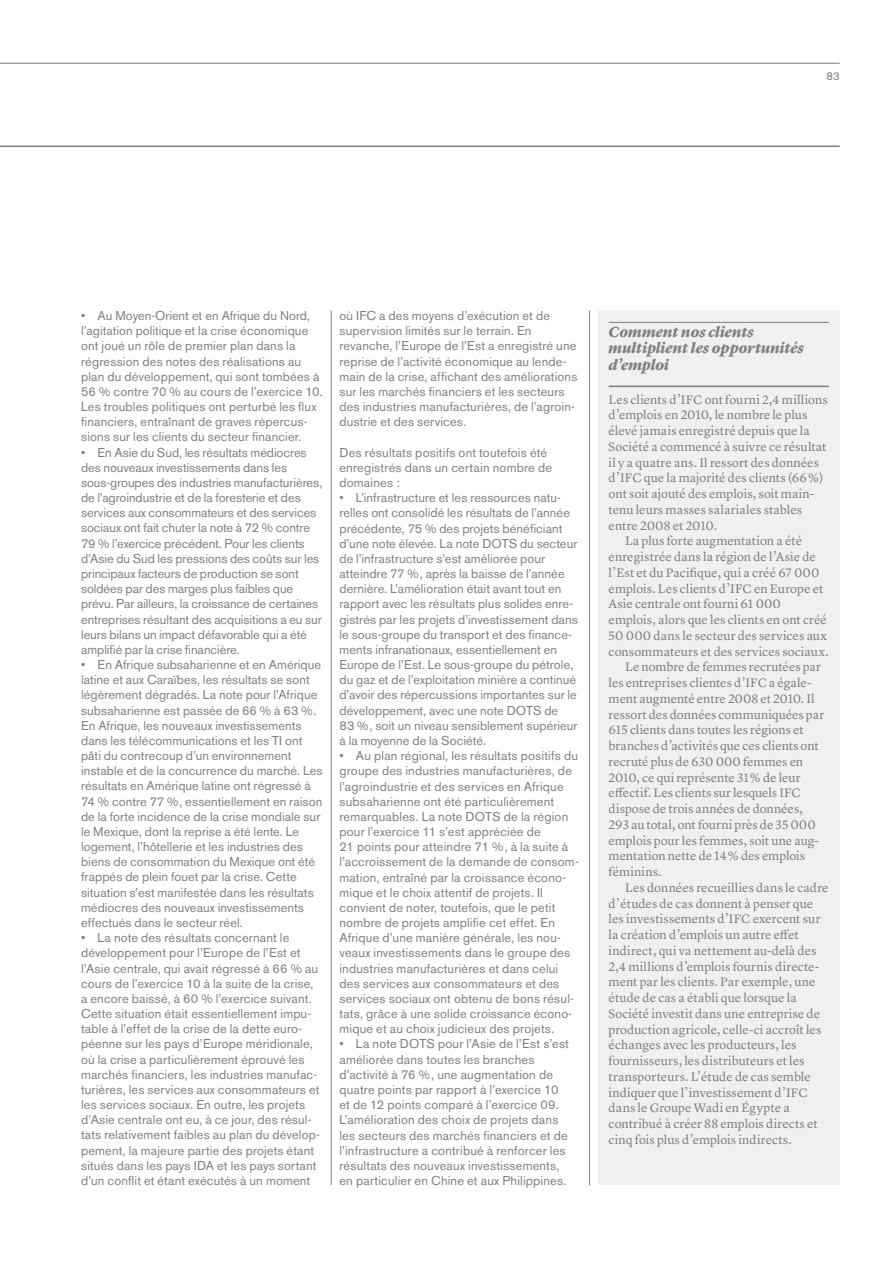
<style>
.page{position:relative;width:894px;height:1263px;background:#fff}
.page>*{position:absolute;margin:0;border:0;box-sizing:border-box;transform-origin:0 0}
.t1{font:italic 900 15px/16.5px "Lyon Text";color:#807f83}
.t2{font:12.75px/15.1px "Akzidenz Grotesk BE";letter-spacing:.01em;color:#807f83}
.t3{font:12.75px "Lyon Text";color:#807f83}
.t4{font:11.25px "Akzidenz Grotesk BE";color:#807f83}
</style>
<div class="page">
<hr style="left:589px;top:311px;width:1px;height:874px;background:#807f83">
<hr style="left:331px;top:311px;width:1px;height:874px;background:#807f83">
<div style="left:597px;top:310px;width:242px;height:875px;background:#eff0f0"></div>
<hr style="left:608px;top:322px;width:220px;height:1px;background:#807f83">
<hr style="left:608px;top:386px;width:220px;height:1px;background:#807f83">
<hr style="left:0;top:63px;width:839px;height:1px;background:#807f83">
<hr style="left:0;top:145px;width:839px;height:2px;background:#807f83">
<p class="t4" style="left:826px;top:69px;width:15px">83</p>
<p class="t2" style="left:81px;top:308px;width:243px">• Au Moyen-Orient et en Afrique du Nord, l’agitation politique et la crise économique ont joué un rôle de premier plan dans la régression des notes des réalisations au plan du développement, qui sont tombées à 56 % contre 70 % au cours de l’exercice 10.<br>Les troubles politiques ont perturbé les flux financiers, entraînant de graves répercus&shy;sions sur les clients du secteur financier.</p>
<p class="t2" style="left:81px;top:445px;width:243px">• En Asie du Sud, les résultats médiocres des nouveaux investissements dans les sous-groupes des industries manufacturières, de l’agroindustrie et de la foresterie et des services aux consommateurs et des services sociaux ont fait chuter la note à 72 % contre 79 % l’exercice précédent. Pour les clients d’Asie du Sud les pressions des coûts sur les principaux facteurs de production se sont soldées par des marges plus faibles que prévu. Par ailleurs, la croissance de certaines entreprises résultant des acquisitions a eu sur leurs bilans un impact défavorable qui a été amplifié par la crise financière.</p>
<p class="t2" style="left:81px;top:657px;width:243px">• En Afrique subsaharienne et en Amérique latine et aux Caraïbes, les résultats se sont légèrement dégradés. La note pour l’Afrique subsaharienne est passée de 66 % à 63 %.<br>En Afrique, les nouveaux investissements dans les télécommunications et les TI ont pâti du contrecoup d’un environnement instable et de la concurrence du marché. Les résultats en Amérique latine ont régressé à 74 % contre 77 %, essentiellement en raison de la forte incidence de la crise mondiale sur le Mexique, dont la reprise a été lente. Le logement, l’hôtellerie et les industries des biens de consommation du Mexique ont été frappés de plein fouet par la crise. Cette situation s’est manifestée dans les résultats médiocres des nouveaux investissements effectués dans le secteur réel.</p>
<p class="t2" style="left:81px;top:930px;width:240px">• La note des résultats concernant le développement pour l’Europe de l’Est et l’Asie centrale, qui avait régressé à 66 % au cours de l’exercice 10 à la suite de la crise, a encore baissé, à 60 % l’exercice suivant.<br>Cette situation était essentiellement impu&shy;table à l’effet de la crise de la dette euro&shy;péenne sur les pays d’Europe méridionale, où la crise a particulièrement éprouvé les marchés financiers, les industries manufac&shy;turières, les services aux consommateurs et les services sociaux. En outre, les projets d’Asie centrale ont eu, à ce jour, des résul&shy;tats relativement faibles au plan du dévelop&shy;pement, la majeure partie des projets étant situés dans les pays IDA et les pays sortant d’un conflit et étant exécutés à un moment</p>
<p class="t2" style="left:339px;top:308px;width:239px">où IFC a des moyens d’exécution et de supervision limités sur le terrain. En revanche, l’Europe de l’Est a enregistré une reprise de l’activité économique au lende&shy;main de la crise, affichant des améliorations sur les marchés financiers et les secteurs des industries manufacturières, de l’agroin&shy;dustrie et des services.</p>
<p class="t2" style="left:339px;top:445px;width:214px">Des résultats positifs ont toutefois été enregistrés dans un certain nombre de domaines :</p>
<p class="t2" style="left:339px;top:490px;width:240px">• L’infrastructure et les ressources natu&shy;relles ont consolidé les résultats de l’année précédente, 75 % des projets bénéficiant d’une note élevée. La note DOTS du secteur de l’infrastructure s’est améliorée pour atteindre 77 %, après la baisse de l’année dernière. L’amélioration était avant tout en rapport avec les résultats plus solides enre&shy;gistrés par les projets d’investissement dans le sous-groupe du transport et des finance&shy;ments infranationaux, essentiellement en Europe de l’Est. Le sous-groupe du pétrole, du gaz et de l’exploitation minière a continué d’avoir des répercussions importantes sur le développement, avec une note DOTS de<br>83 %, soit un niveau sensiblement supérieur à la moyenne de la Société.</p>
<p class="t2" style="left:339px;top:748px;width:241px">• Au plan régional, les résultats positifs du groupe des industries manufacturières, de l’agroindustrie et des services en Afrique subsaharienne ont été particulièrement remarquables. La note DOTS de la région pour l’exercice 11 s’est appréciée de<br>21 points pour atteindre 71 %, à la suite à l’accroissement de la demande de consom&shy;mation, entraîné par la croissance écono&shy;mique et le choix attentif de projets. Il convient de noter, toutefois, que le petit nombre de projets amplifie cet effet. En Afrique d’une manière générale, les nou&shy;veaux investissements dans le groupe des industries manufacturières et dans celui des services aux consommateurs et des services sociaux ont obtenu de bons résul&shy;tats, grâce à une solide croissance écono&shy;mique et au choix judicieux des projets.</p>
<p class="t2" style="left:339px;top:1036px;width:231px">• La note DOTS pour l’Asie de l’Est s’est améliorée dans toutes les branches d’activité à 76 %, une augmentation de quatre points par rapport à l’exercice 10 et de 12 points comparé à l’exercice 09.<br>L’amélioration des choix de projets dans les secteurs des marchés financiers et de l’infrastructure a contribué à renforcer les résultats des nouveaux investissements, en particulier en Chine et aux Philippines.</p>
<p class="t1" style="left:608px;top:322px;width:197px">Comment nos clients multiplient les opportunités d’emploi</p>
<p class="t3" style="left:608px;top:390px;width:220px">Les clients d’IFC ont fourni 2,4 millions</p>
<p class="t3" style="left:608px;top:405px;width:200px">d’emplois en 2010, le nombre le plus</p>
<p class="t3" style="left:608px;top:421px;width:202px">élevé jamais enregistré depuis que la</p>
<p class="t3" style="left:608px;top:437px;width:219px">Société a commencé à suivre ce résultat</p>
<p class="t3" style="left:608px;top:453px;width:212px">il y a quatre ans. Il ressort des données</p>
<p class="t3" style="left:608px;top:468px;width:216px">d’IFC que la majorité des clients (66 %)</p>
<p class="t3" style="left:608px;top:484px;width:207px">ont soit ajouté des emplois, soit main-</p>
<p class="t3" style="left:608px;top:500px;width:195px">tenu leurs masses salariales stables</p>
<p class="t3" style="left:608px;top:516px;width:110px">entre 2008 et 2010.</p>
<p class="t3" style="left:625px;top:531px;width:178px">La plus forte augmentation a été</p>
<p class="t3" style="left:608px;top:547px;width:209px">enregistrée dans la région de l’Asie de</p>
<p class="t3" style="left:608px;top:563px;width:212px">l’Est et du Pacifique, qui a créé 67 000</p>
<p class="t3" style="left:608px;top:579px;width:216px">emplois. Les clients d’IFC en Europe et</p>
<p class="t3" style="left:608px;top:594px;width:174px">Asie centrale ont fourni 61 000</p>
<p class="t3" style="left:608px;top:610px;width:220px">emplois, alors que les clients en ont créé</p>
<p class="t3" style="left:608px;top:626px;width:220px">50 000 dans le secteur des services aux</p>
<p class="t3" style="left:608px;top:641px;width:221px">consommateurs et des services sociaux.</p>
<p class="t3" style="left:625px;top:657px;width:197px">Le nombre de femmes recrutées par</p>
<p class="t3" style="left:608px;top:673px;width:204px">les entreprises clientes d’IFC a égale-</p>
<p class="t3" style="left:608px;top:689px;width:207px">ment augmenté entre 2008 et 2010. Il</p>
<p class="t3" style="left:608px;top:704px;width:217px">ressort des données communiquées par</p>
<p class="t3" style="left:608px;top:720px;width:196px">615 clients dans toutes les régions et</p>
<p class="t3" style="left:608px;top:736px;width:211px">branches d’activités que ces clients ont</p>
<p class="t3" style="left:608px;top:752px;width:196px">recruté plus de 630 000 femmes en</p>
<p class="t3" style="left:608px;top:767px;width:193px">2010, ce qui représente 31 % de leur</p>
<p class="t3" style="left:608px;top:783px;width:193px">effectif. Les clients sur lesquels IFC</p>
<p class="t3" style="left:608px;top:799px;width:196px">dispose de trois années de données,</p>
<p class="t3" style="left:608px;top:815px;width:208px">293 au total, ont fourni près de 35 000</p>
<p class="t3" style="left:608px;top:830px;width:212px">emplois pour les femmes, soit une aug-</p>
<p class="t3" style="left:608px;top:846px;width:198px">mentation nette de 14 % des emplois</p>
<p class="t3" style="left:608px;top:862px;width:54px">féminins.</p>
<p class="t3" style="left:625px;top:878px;width:205px">Les données recueillies dans le cadre</p>
<p class="t3" style="left:608px;top:893px;width:206px">d’études de cas donnent à penser que</p>
<p class="t3" style="left:608px;top:909px;width:213px">les investissements d’IFC exercent sur</p>
<p class="t3" style="left:608px;top:925px;width:192px">la création d’emplois un autre effet</p>
<p class="t3" style="left:608px;top:941px;width:209px">indirect, qui va nettement au-delà des</p>
<p class="t3" style="left:608px;top:956px;width:212px">2,4 millions d’emplois fournis directe-</p>
<p class="t3" style="left:608px;top:972px;width:208px">ment par les clients. Par exemple, une</p>
<p class="t3" style="left:608px;top:988px;width:190px">étude de cas a établi que lorsque la</p>
<p class="t3" style="left:608px;top:1004px;width:213px">Société investit dans une entreprise de</p>
<p class="t3" style="left:608px;top:1019px;width:214px">production agricole, celle-ci accroît les</p>
<p class="t3" style="left:608px;top:1035px;width:189px">échanges avec les producteurs, les</p>
<p class="t3" style="left:608px;top:1051px;width:197px">fournisseurs, les distributeurs et les</p>
<p class="t3" style="left:608px;top:1067px;width:203px">transporteurs. L’étude de cas semble</p>
<p class="t3" style="left:608px;top:1082px;width:200px">indiquer que l’investissement d’IFC</p>
<p class="t3" style="left:608px;top:1098px;width:182px">dans le Groupe Wadi en Égypte a</p>
<p class="t3" style="left:608px;top:1114px;width:210px">contribué à créer 88 emplois directs et</p>
<p class="t3" style="left:608px;top:1130px;width:184px">cinq fois plus d’emplois indirects.</p>
</div>
